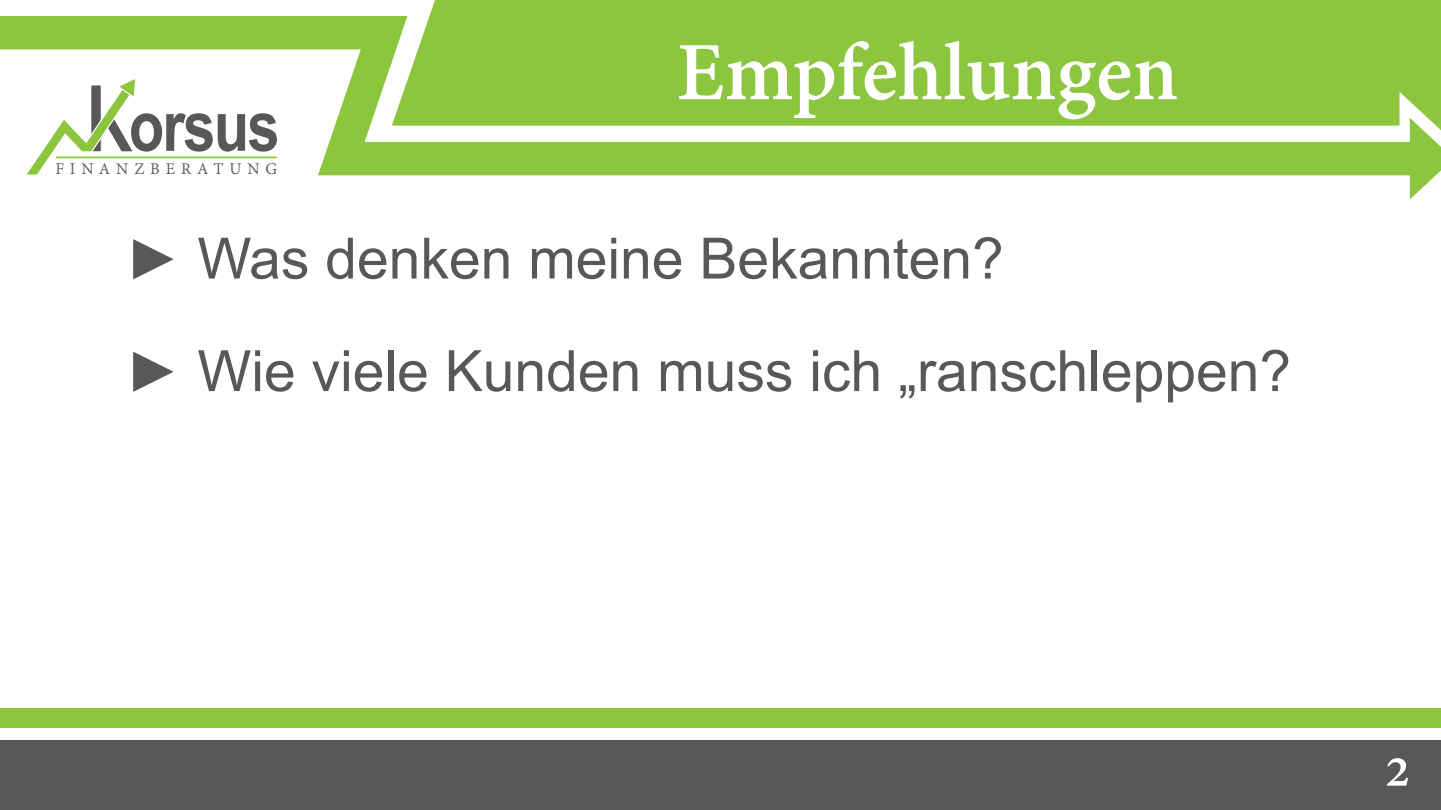
<style>
.page{position:relative;width:1441px;height:810px;background:#fff}
.page>*{position:absolute;margin:0;border:0;box-sizing:border-box;transform-origin:0 0}
.t1{font:700 90px "Adobe Devanagari";letter-spacing:-.005em;color:#fff}
.t2{font:700 70.65px "Arial Narrow";letter-spacing:-.025em;color:#57585a}
.t3{font:57px/112.5px "Arial";color:#57585a}
.t4{font:700 54px "Adobe Devanagari";color:#fff}
.t5{font:17.7px "Adobe Devanagari";letter-spacing:.335em;color:#57585a}
</style>
<div class="page">
<div style="left:0;top:740px;width:1440px;height:70px;background:#57585a"></div>
<div style="left:0;top:708px;width:1440px;height:19px;background:#8bc63e"></div>
<svg style="left:0;top:0;width:1440px;height:176px"></svg>
<svg style="left:1399px;top:92px;width:41px;height:108px"></svg>
<p class="t2" style="left:129px;top:72px;width:152px">orsus</p>
<p class="t5" style="left:55px;top:159px;width:223px">FINANZBERATUNG</p>
<h1 class="t1" style="left:676px;top:21px;width:503px">Empfehlungen</h1>
<p class="t3" style="left:125px;top:202px;width:1167px">► Was denken meine Bekannten?<br>► Wie viele Kunden muss ich „ranschleppen?</p>
<p class="t4" style="left:1384px;top:739px;width:26px">2</p>
</div>
